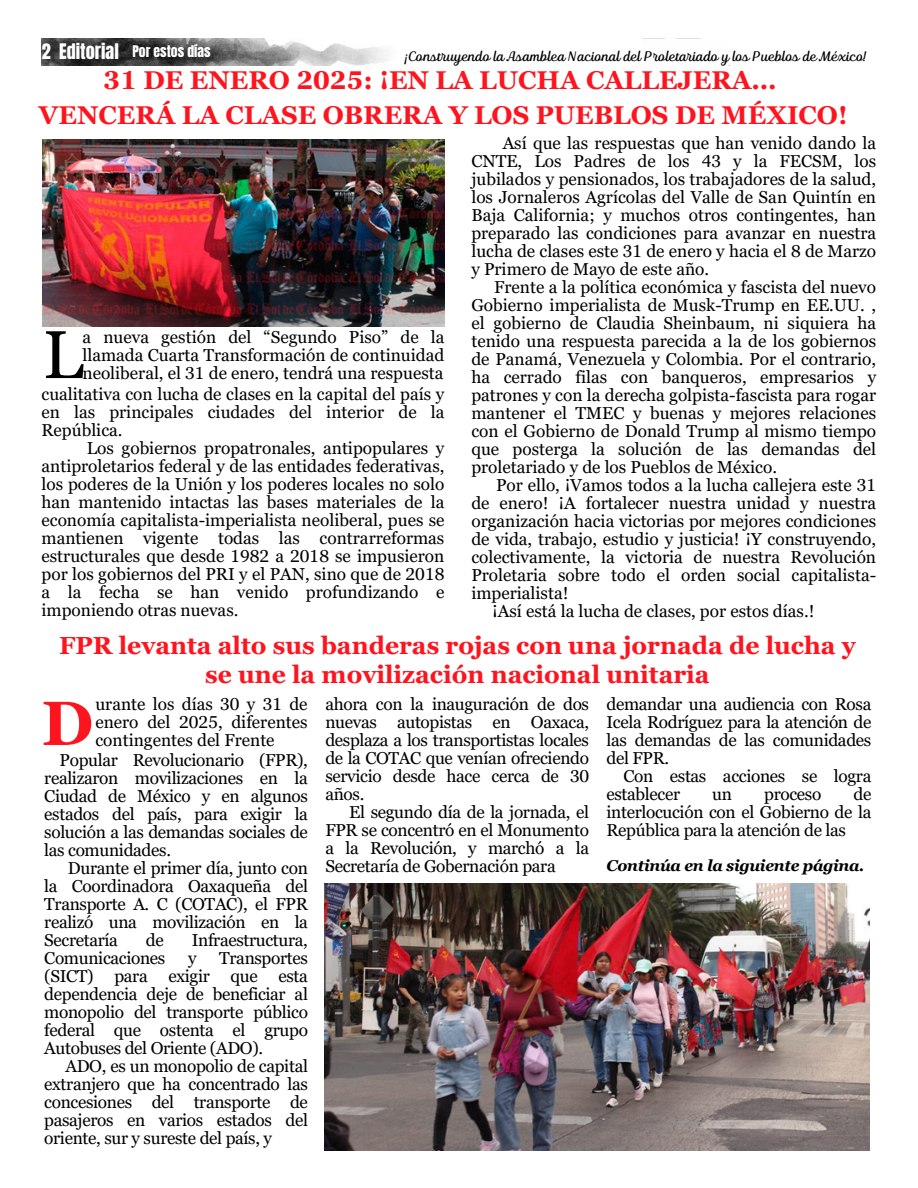
<style>
.page{position:relative;width:918px;height:1188px;background:#fff}
.page>*{position:absolute;margin:0;border:0;box-sizing:border-box;transform-origin:0 0}
.t1{font:67.5px "Georgia Pro";color:#000}
.t2{font:700 62.25px "Georgia Pro";color:#fe141e}
.t3{font:700 25.65px/34.7px "Georgia Pro";color:#fe141e;text-align:center}
.t4{font:700 24.6px/29.2px "Georgia Pro";color:#fe141e;text-align:center}
.t5{font:18.3px "Anton";color:#fff}
.t6{font:17.25px/18px "Georgia Pro";color:#000;text-align:justify}
.t7{font:17.25px "Georgia Pro";letter-spacing:-.02em;color:#000}
.t8{font:italic 700 15.75px "Georgia Pro";letter-spacing:-.02em;color:#000}
.t9{font:13.65px "TT Polls Script";color:#000}
.t10{font:13.65px "Anton";color:#fff}
</style>
<div class="page">
<img style="left:42px;top:39px;width:344px;height:27px">
<img style="left:43px;top:140px;width:401px;height:187px">
<img style="left:325px;top:883px;width:544px;height:267px">
<p class="t5" style="left:42px;top:38px;width:79px">2 Editorial</p>
<h3 class="t10" style="left:132px;top:41px;width:80px">Por estos días</h3>
<p class="t9" style="left:404px;top:48px;width:464px">¡Construyendo la Asamblea Nacional del Proletariado y los Pueblos de México!</p>
<p class="t3" style="left:39px;top:63px;width:810px">31 DE ENERO 2025: ¡EN LA LUCHA CALLEJERA...<br>VENCERÁ LA CLASE OBRERA Y LOS PUEBLOS DE MÉXICO!</p>
<h3 class="t6" style="left:83px;top:328px;width:363px">a nueva gestión del “Segundo Piso” de la llamada Cuarta Transformación de continuidad neoliberal, el 31 de enero, tendrá una respuesta</h3>
<p class="t1" style="left:43px;top:316px;width:42px">L</p>
<h1 class="t6" style="left:42px;top:385px;width:404px">cualitativa con lucha de clases en la capital del país y</h1>
<h1 class="t6" style="left:42px;top:403px;width:404px">en las principales ciudades del interior de la</h1>
<h1 class="t6" style="left:42px;top:421px;width:83px">República.</h1>
<h1 class="t6" style="left:87px;top:439px;width:359px">Los gobiernos propatronales, antipopulares y</h1>
<h1 class="t6" style="left:42px;top:457px;width:404px">antiproletarios federal y de las entidades federativas,</h1>
<h1 class="t6" style="left:42px;top:475px;width:404px">los poderes de la Unión y los poderes locales no solo</h1>
<h1 class="t6" style="left:42px;top:493px;width:404px">han mantenido intactas las bases materiales de la</h1>
<h1 class="t6" style="left:42px;top:511px;width:404px">economía capitalista-imperialista neoliberal, pues se</h1>
<h1 class="t6" style="left:42px;top:529px;width:404px">mantienen vigente todas las contrarreformas</h1>
<h1 class="t6" style="left:42px;top:547px;width:404px">estructurales que desde 1982 a 2018 se impusieron</h1>
<h1 class="t6" style="left:42px;top:565px;width:404px">por los gobiernos del PRI y el PAN, sino que de 2018</h1>
<h1 class="t6" style="left:42px;top:583px;width:404px">a la fecha se han venido profundizando e</h1>
<h1 class="t6" style="left:42px;top:601px;width:198px">imponiendo otras nuevas.</h1>
<p class="t6" style="left:503px;top:134px;width:375px">Así que las respuestas que han venido dando la</p>
<p class="t6" style="left:471px;top:152px;width:406px">CNTE, Los Padres de los 43 y la FECSM, los</p>
<p class="t6" style="left:471px;top:170px;width:406px">jubilados y pensionados, los trabajadores de la salud,</p>
<p class="t6" style="left:471px;top:188px;width:406px">los Jornaleros Agrícolas del Valle de San Quintín en</p>
<p class="t6" style="left:471px;top:206px;width:406px">Baja California; y muchos otros contingentes, han</p>
<p class="t6" style="left:471px;top:224px;width:406px">preparado las condiciones para avanzar en nuestra</p>
<p class="t6" style="left:471px;top:242px;width:406px">lucha de clases este 31 de enero y hacia el 8 de Marzo</p>
<p class="t6" style="left:471px;top:260px;width:239px">y Primero de Mayo de este año.</p>
<p class="t6" style="left:494px;top:278px;width:383px">Frente a la política económica y fascista del nuevo</p>
<p class="t6" style="left:471px;top:296px;width:406px">Gobierno imperialista de Musk-Trump en EE.UU. ,</p>
<p class="t6" style="left:471px;top:314px;width:406px">el gobierno de Claudia Sheinbaum, ni siquiera ha</p>
<p class="t6" style="left:471px;top:332px;width:406px">tenido una respuesta parecida a la de los gobiernos</p>
<p class="t6" style="left:471px;top:350px;width:406px">de Panamá, Venezuela y Colombia. Por el contrario,</p>
<p class="t6" style="left:471px;top:368px;width:406px">ha cerrado filas con banqueros, empresarios y</p>
<p class="t6" style="left:471px;top:386px;width:406px">patrones y con la derecha golpista-fascista para rogar</p>
<p class="t6" style="left:471px;top:404px;width:406px">mantener el TMEC y buenas y mejores relaciones</p>
<p class="t6" style="left:471px;top:422px;width:406px">con el Gobierno de Donald Trump al mismo tiempo</p>
<p class="t6" style="left:471px;top:440px;width:406px">que posterga la solución de las demandas del</p>
<p class="t6" style="left:471px;top:458px;width:307px">proletariado y de los Pueblos de México.</p>
<p class="t6" style="left:496px;top:476px;width:382px">Por ello, ¡Vamos todos a la lucha callejera este 31</p>
<p class="t6" style="left:471px;top:494px;width:406px">de enero! ¡A fortalecer nuestra unidad y nuestra</p>
<p class="t6" style="left:471px;top:512px;width:406px">organización hacia victorias por mejores condiciones</p>
<p class="t6" style="left:471px;top:530px;width:406px">de vida, trabajo, estudio y justicia! ¡Y construyendo,</p>
<p class="t6" style="left:471px;top:548px;width:406px">colectivamente, la victoria de nuestra Revolución</p>
<p class="t6" style="left:471px;top:566px;width:406px">Proletaria sobre todo el orden social capitalista-</p>
<p class="t6" style="left:471px;top:584px;width:99px">imperialista!</p>
<p class="t6" style="left:492px;top:602px;width:324px">¡Así está la lucha de clases, por estos días.!</p>
<h3 class="t4" style="left:59px;top:630px;width:798px">FPR levanta alto sus banderas rojas con una jornada de lucha y se une la movilización nacional unitaria</h3>
<h2 class="t6" style="left:95px;top:695px;width:214px">urante los días 30 y 31 de enero del 2025, diferentes</h2>
<p class="t2" style="left:42px;top:688px;width:53px">D</p>
<h2 class="t6" style="left:95px;top:731px;width:181px">contingentes del Frente</h2>
<h3 class="t7" style="left:60px;top:750px;width:250px">Popular Revolucionario (FPR),</h3>
<h3 class="t7" style="left:44px;top:768px;width:265px">realizaron movilizaciones en la</h3>
<h3 class="t7" style="left:44px;top:786px;width:265px">Ciudad de México y en algunos</h3>
<h3 class="t7" style="left:44px;top:804px;width:265px">estados del país, para exigir la</h3>
<h3 class="t7" style="left:44px;top:822px;width:265px">solución a las demandas sociales de</h3>
<h3 class="t7" style="left:44px;top:840px;width:128px">las comunidades.</h3>
<h3 class="t7" style="left:68px;top:858px;width:242px">Durante el primer día, junto con</h3>
<h3 class="t7" style="left:44px;top:876px;width:265px">la Coordinadora Oaxaqueña del</h3>
<h3 class="t7" style="left:44px;top:894px;width:265px">Transporte A. C (COTAC), el FPR</h3>
<h3 class="t7" style="left:44px;top:912px;width:265px">realizó una movilización en la</h3>
<h3 class="t7" style="left:44px;top:930px;width:75px">Secretaría</h3>
<h3 class="t6" style="left:146px;top:931px;width:19px">de</h3>
<h3 class="t7" style="left:192px;top:930px;width:118px">Infraestructura,</h3>
<h3 class="t7" style="left:44px;top:948px;width:123px">Comunicaciones</h3>
<h3 class="t6" style="left:188px;top:949px;width:10px">y</h3>
<h3 class="t7" style="left:219px;top:948px;width:90px">Transportes</h3>
<h3 class="t7" style="left:44px;top:966px;width:265px">(SICT) para exigir que esta</h3>
<h3 class="t7" style="left:44px;top:984px;width:265px">dependencia deje de beneficiar al</h3>
<h3 class="t7" style="left:44px;top:1002px;width:265px">monopolio del transporte público</h3>
<h3 class="t7" style="left:44px;top:1020px;width:265px">federal que ostenta el grupo</h3>
<h3 class="t7" style="left:44px;top:1038px;width:220px">Autobuses del Oriente (ADO).</h3>
<h3 class="t7" style="left:65px;top:1056px;width:244px">ADO, es un monopolio de capital</h3>
<h3 class="t7" style="left:44px;top:1074px;width:265px">extranjero que ha concentrado las</h3>
<h3 class="t7" style="left:44px;top:1092px;width:265px">concesiones del transporte de</h3>
<h3 class="t7" style="left:44px;top:1110px;width:265px">pasajeros en varios estados del</h3>
<h3 class="t7" style="left:44px;top:1128px;width:229px">oriente, sur y sureste del país, y</h3>
<h3 class="t7" style="left:325px;top:695px;width:265px">ahora con la inauguración de dos</h3>
<h3 class="t7" style="left:325px;top:713px;width:265px">nuevas autopistas en Oaxaca,</h3>
<h3 class="t7" style="left:325px;top:731px;width:265px">desplaza a los transportistas locales</h3>
<h3 class="t7" style="left:325px;top:749px;width:265px">de la COTAC que venían ofreciendo</h3>
<h3 class="t7" style="left:325px;top:767px;width:265px">servicio desde hace cerca de 30</h3>
<h3 class="t6" style="left:325px;top:785px;width:40px">años.</h3>
<h3 class="t7" style="left:349px;top:803px;width:241px">El segundo día de la jornada, el</h3>
<h3 class="t7" style="left:325px;top:821px;width:265px">FPR se concentró en el Monumento</h3>
<h3 class="t7" style="left:325px;top:839px;width:265px">a la Revolución, y marchó a la</h3>
<h3 class="t7" style="left:325px;top:857px;width:232px">Secretaría de Gobernación para</h3>
<h3 class="t7" style="left:607px;top:695px;width:266px">demandar una audiencia con Rosa</h3>
<h3 class="t7" style="left:607px;top:713px;width:266px">Icela Rodríguez para la atención de</h3>
<h3 class="t7" style="left:607px;top:731px;width:266px">las demandas de las comunidades</h3>
<h3 class="t6" style="left:607px;top:749px;width:64px">del FPR.</h3>
<h3 class="t7" style="left:623px;top:767px;width:249px">Con estas acciones se logra</h3>
<h3 class="t7" style="left:607px;top:785px;width:75px">establecer</h3>
<h3 class="t6" style="left:712px;top:785px;width:21px">un</h3>
<h3 class="t7" style="left:764px;top:785px;width:59px">proceso</h3>
<h3 class="t6" style="left:607px;top:785px;width:266px;text-indent:247px">de interlocución con el Gobierno de la República para la atención de las</h3>
<h3 class="t8" style="left:607px;top:857px;width:259px">Continúa en la siguiente página.</h3>
</div>
